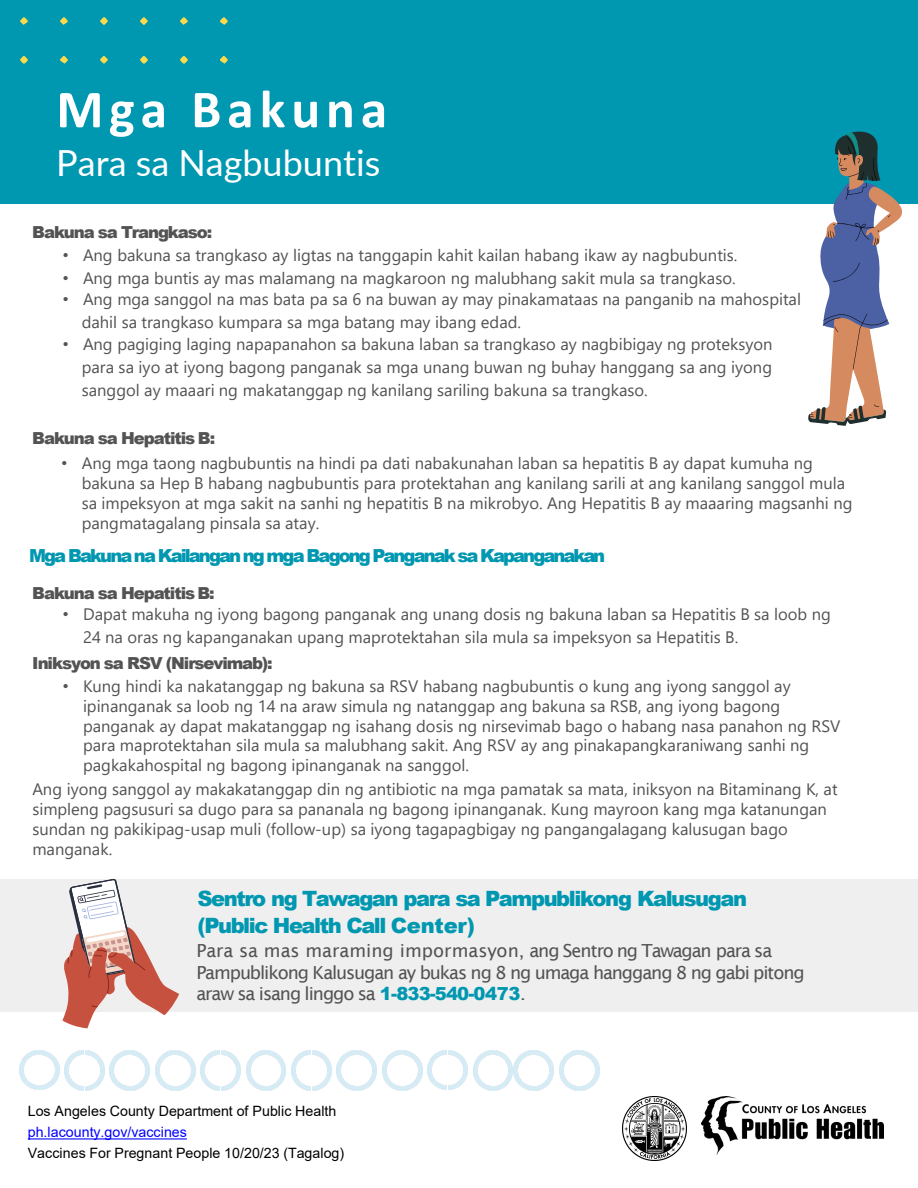
<style>
.page{position:relative;width:918px;height:1188px;background:#fff}
.page>*{position:absolute;margin:0;border:0;box-sizing:border-box;transform-origin:0 0}
.t1{font:700 54px "Calibri";letter-spacing:.105em;color:#fff}
.t2{font:36px "Lato";color:#fff}
.t3{font:900 21px "Arial";letter-spacing:-.07em;color:#0097b1}
.t4{font:18px/21.3px "Lucida Sans";letter-spacing:-.06em;color:#535353}
.t5{font:900 18px "Arial";letter-spacing:-.105em;color:#0097b1}
.t6{font:16.5px/19.8px "Segoe UI";color:#535353}
.t7{font:900 16.5px "Arial";letter-spacing:-.07em;color:#535353}
.t8{font:14.25px "Arial";color:#000}
.t9{font:14.25px "Arial";color:#00f}
.s1{font-family:"Arial"}
.s2{font-family:"Arial";font-weight:900;color:#0097b1}
</style>
<div class="page">
<img style="left:701px;top:1096px;width:183px;height:59px">
<img style="left:622px;top:1096px;width:64px;height:64px">
<div style="left:0;top:879px;width:918px;height:133px;background:#efefef"></div>
<svg style="left:62px;top:878px;width:117px;height:151px"></svg>
<div style="left:0;top:0;width:918px;height:203px;background:#0097b1"></div>
<svg style="left:20px;top:17px;width:8px;height:8px"></svg>
<svg style="left:60px;top:17px;width:8px;height:8px"></svg>
<svg style="left:100px;top:17px;width:8px;height:8px"></svg>
<svg style="left:140px;top:17px;width:8px;height:8px"></svg>
<svg style="left:180px;top:17px;width:8px;height:8px"></svg>
<svg style="left:220px;top:17px;width:8px;height:8px"></svg>
<svg style="left:20px;top:56px;width:8px;height:8px"></svg>
<svg style="left:60px;top:56px;width:8px;height:8px"></svg>
<svg style="left:100px;top:56px;width:8px;height:8px"></svg>
<svg style="left:140px;top:56px;width:8px;height:8px"></svg>
<svg style="left:180px;top:56px;width:8px;height:8px"></svg>
<svg style="left:220px;top:56px;width:8px;height:8px"></svg>
<img style="left:19px;top:1051px;width:40px;height:39px">
<img style="left:65px;top:1051px;width:39px;height:39px">
<img style="left:110px;top:1051px;width:40px;height:39px">
<img style="left:156px;top:1051px;width:39px;height:39px">
<img style="left:201px;top:1051px;width:39px;height:39px">
<img style="left:246px;top:1051px;width:40px;height:39px">
<img style="left:292px;top:1051px;width:39px;height:39px">
<img style="left:337px;top:1051px;width:40px;height:39px">
<img style="left:382px;top:1051px;width:40px;height:39px">
<img style="left:428px;top:1051px;width:39px;height:39px">
<img style="left:494px;top:1051px;width:60px;height:39px">
<img style="left:473px;top:1051px;width:19px;height:39px">
<img style="left:559px;top:1051px;width:40px;height:39px">
<svg style="left:28px;top:1138px;width:159px;height:1px"></svg>
<svg style="left:808px;top:131px;width:94px;height:295px"></svg>
<h2 class="t1" style="left:56px;top:71px;width:333px">Mga Bakuna</h2>
<h2 class="t2" style="left:56px;top:137px;width:326px">Para sa Nagbubuntis</h2>
<p class="t7" style="left:32px;top:220px;width:181px">Bakuna sa Trangkaso:</p>
<p class="t6" style="left:63px;top:244px;width:676px"><span class="s1">•</span> Ang bakuna sa trangkaso ay ligtas na tanggapin kahit kailan habang ikaw ay nagbubuntis.</p>
<p class="t6" style="left:63px;top:267px;width:675px"><span class="s1">•</span> Ang mga buntis ay mas malamang na magkaroon ng malubhang sakit mula sa trangkaso.</p>
<p class="t6" style="left:63px;top:288px;width:740px"><span class="s1">•</span> Ang mga sanggol na mas bata pa sa 6 na buwan ay may pinakamataas na panganib na mahospital</p>
<p class="t6" style="left:82px;top:311px;width:441px">dahil sa trangkaso kumpara sa mga batang may ibang edad.</p>
<p class="t6" style="left:63px;top:333px;width:711px"><span class="s1">•</span> Ang pagiging laging napapanahon sa bakuna laban sa trangkaso ay nagbibigay ng proteksyon</p>
<p class="t6" style="left:82px;top:356px;width:692px">para sa iyo at iyong bagong panganak sa mga unang buwan ng buhay hanggang sa ang iyong</p>
<p class="t6" style="left:82px;top:379px;width:568px">sanggol ay maaari ng makatanggap ng kanilang sariling bakuna sa trangkaso.</p>
<p class="t7" style="left:32px;top:427px;width:184px">Bakuna sa Hepatitis B:</p>
<p class="t6" style="left:82px;top:452px;width:772px;text-indent:-20px"><span class="s1">•</span> Ang mga taong nagbubuntis na hindi pa dati nabakunahan laban sa hepatitis B ay dapat kumuha ng bakuna sa Hep B habang nagbubuntis para protektahan ang kanilang sarili at ang kanilang sanggol mula sa impeksyon at mga sakit na sanhi ng hepatitis B na mikrobyo. Ang Hepatitis B ay maaaring magsanhi ng pangmatagalang pinsala sa atay.</p>
<p class="t5" style="left:29px;top:542px;width:578px">Mga Bakuna na Kailangan ng mga Bagong Panganak sa Kapanganakan</p>
<p class="t7" style="left:32px;top:581px;width:184px">Bakuna sa Hepatitis B:</p>
<p class="t6" style="left:83px;top:601px;width:749px;line-height:22.6px;text-indent:-20px"><span class="s1">•</span> Dapat makuha ng iyong bagong panganak ang unang dosis ng bakuna laban sa Hepatitis B sa loob ng<br>24 na oras ng kapanganakan upang maprotektahan sila mula sa impeksyon sa Hepatitis B.</p>
<p class="t7" style="left:32px;top:651px;width:242px">Iniksyon sa RSV (Nirsevimab):</p>
<p class="t6" style="left:83px;top:675px;width:759px;text-indent:-20px"><span class="s1">•</span> Kung hindi ka nakatanggap ng bakuna sa RSV habang nagbubuntis o kung ang iyong sanggol ay ipinanganak sa loob ng 14 na araw simula ng natanggap ang bakuna sa RSB, ang iyong bagong panganak ay dapat makatanggap ng isahang dosis ng nirsevimab bago o habang nasa panahon ng RSV para maprotektahan sila mula sa malubhang sakit. Ang RSV ay ang pinakapangkaraniwang sanhi ng pagkakahospital ng bagong ipinanganak na sanggol.</p>
<p class="t6" style="left:32px;top:778px;width:807px">Ang iyong sanggol ay makakatanggap din ng antibiotic na mga pamatak sa mata, iniksyon na Bitaminang K, at simpleng pagsusuri sa dugo para sa pananala ng bagong ipinanganak. Kung mayroon kang mga katanungan sundan ng pakikipag-usap muli (follow-up) sa iyong tagapagbigay ng pangangalagang kalusugan bago manganak.</p>
<p class="t3" style="left:198px;top:883px;width:551px">Sentro ng Tawagan para sa Pampublikong Kalusugan</p>
<p class="t3" style="left:198px;top:910px;width:279px">(Public Health Call Center)</p>
<p class="t4" style="left:196px;top:940px;width:610px">Para sa mas maraming impormasyon, ang Sentro ng Tawagan para sa<br>Pampublikong Kalusugan ay bukas ng 8 ng umaga hanggang 8 ng gabi pitong araw sa isang linggo sa <span class="s2">1-833-540-0473</span>.</p>
<p class="t8" style="left:28px;top:1101px;width:310px">Los Angeles County Department of Public Health</p>
<p class="t9" style="left:28px;top:1122px;width:161px">ph.lacounty.gov/vaccines</p>
<p class="t8" style="left:28px;top:1143px;width:318px">Vaccines For Pregnant People 10/20/23 (Tagalog)</p>
</div>
